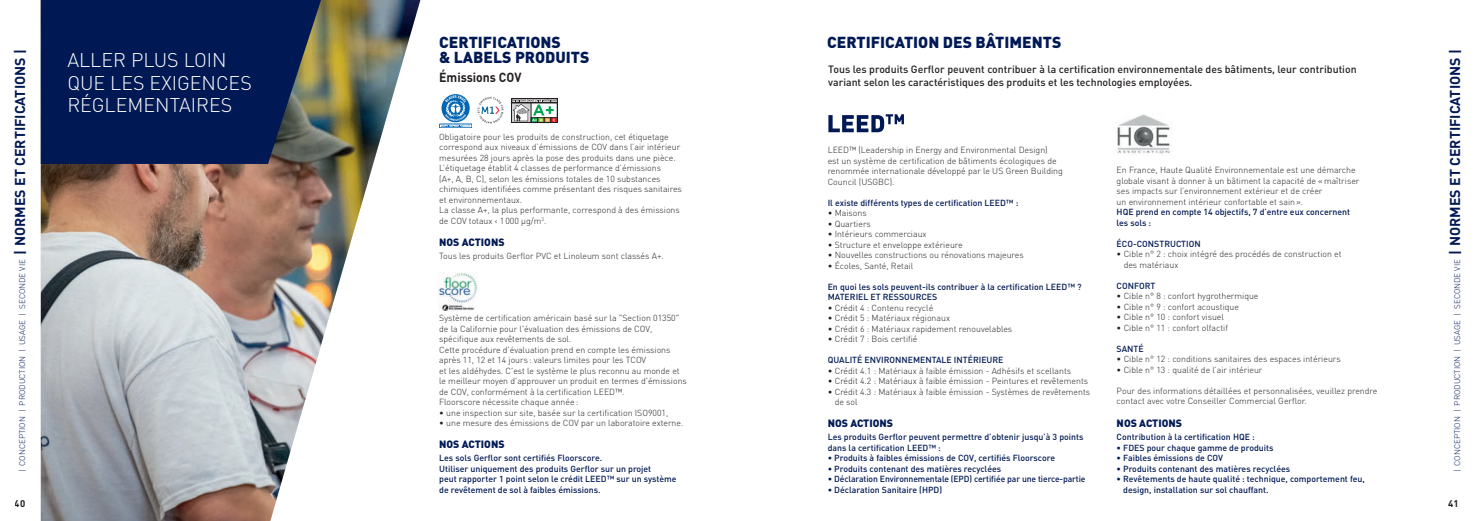
<style>
.page{position:relative;width:1474px;height:521px;background:#fff}
.page>*{position:absolute;margin:0;border:0;box-sizing:border-box;transform-origin:0 0}
.t1{font:300 19.6px/22.6px "DIN";color:#fff}
.t2{font:900 15.75px/15.8px "DIN";color:#001954}
.t3{font:700 13.04px "DIN";color:#231f20;scale:.94 1}
.t4{font:500 10.5px/12.6px "DIN";color:#231f20}
.t5{font:900 10.5px "DIN";color:#001954}
.t6{font:700 9.62px "DIN";color:#231f20}
.t7{font:300 8.75px/10.5px "DIN";color:#231f20}
.t8{font:500 8.75px/10.5px "DIN";color:#001954}
.t9{font:300 8.05px "DIN";color:#001954}
.s1{font-weight:700;font-size:14.17px}
</style>
<div class="page">
<img style="left:41px;top:0;width:379px;height:521px">
<svg style="left:41px;top:0;width:280px;height:164px;fill:#001954"></svg>
<img style="left:438px;top:272px;width:39px;height:39px">
<img style="left:1117px;top:114px;width:54px;height:40px">
<svg style="left:828px;top:114px;width:76px;height:18px"></svg>
<div style="left:439px;top:124px;width:33px;height:4px;border:1px solid #0166b3"></div>
<svg style="left:441px;top:94px;width:29px;height:33px"></svg>
<svg style="left:511px;top:98px;width:46px;height:25px"></svg>
<img style="left:477px;top:97px;width:26px;height:26px">
<h2 class="t2" style="left:827px;top:33px;width:236px">CERTIFICATION DES BÂTIMENTS</h2>
<p class="t4" style="left:828px;top:63px;width:530px">Tous les produits Gerflor peuvent contribuer à la certification environnementale des bâtiments, leur contribution variant selon les caractéristiques des produits et les technologies employées.</p>
<h2 class="t2" style="left:439px;top:33px;width:152px">CERTIFICATIONS<br>&amp; LABELS PRODUITS</h2>
<h3 class="t3" style="left:439px;top:69px;width:89px">Émissions COV</h3>
<p class="t9" style="left:17px;top:472px;width:425px;rotate:-90deg">| CONCEPTION | PRODUCTION | USAGE | SECONDE VIE <span class="s1">| NORMES ET CERTIFICATIONS |</span></p>
<p class="t9" style="left:1452px;top:472px;width:425px;rotate:-90deg">| CONCEPTION | PRODUCTION | USAGE | SECONDE VIE <span class="s1">| NORMES ET CERTIFICATIONS |</span></p>
<h1 class="t1" style="left:67px;top:49px;width:186px">ALLER PLUS LOIN<br>QUE LES EXIGENCES<br>RÉGLEMENTAIRES</h1>
<p class="t7" style="left:439px;top:131px;width:244px">Obligatoire pour les produits de construction, cet étiquetage correspond aux niveaux d’émissions de COV dans l’air intérieur mesurées 28 jours après la pose des produits dans une pièce.<br>L’étiquetage établit 4 classes de performance d’émissions<br>(A+, A, B, C), selon les émissions totales de 10 substances chimiques identifiées comme présentant des risques sanitaires et environnementaux.<br>La classe A+, la plus performante, correspond à des émissions de COV totaux ‹ 1000 μg/m<sup>3</sup>.</p>
<p class="t5" style="left:439px;top:235px;width:67px">NOS ACTIONS</p>
<p class="t7" style="left:439px;top:250px;width:226px">Tous les produits Gerflor PVC et Linoleum sont classés A+.</p>
<p class="t7" style="left:827px;top:145px;width:237px">LEED™ (Leadership in Energy and Environmental Design)<br>est un système de certification de bâtiments écologiques de renommée internationale développé par le US Green Building Council (USGBC).</p>
<p class="t8" style="left:827px;top:197px;width:192px">Il existe différents types de certification LEED™ :</p>
<p class="t7" style="left:827px;top:208px;width:41px">• Maisons</p>
<p class="t7" style="left:827px;top:218px;width:45px">• Quartiers</p>
<p class="t7" style="left:827px;top:229px;width:100px">• Intérieurs commerciaux</p>
<p class="t7" style="left:827px;top:239px;width:137px">• Structure et enveloppe extérieure</p>
<p class="t7" style="left:827px;top:250px;width:198px">• Nouvelles constructions ou rénovations majeures</p>
<p class="t7" style="left:827px;top:260px;width:87px">• Écoles, Santé, Retail</p>
<p class="t8" style="left:827px;top:281px;width:255px">En quoi les sols peuvent-ils contribuer à la certification LEED™ ?<br>MATERIEL ET RESSOURCES</p>
<p class="t7" style="left:827px;top:302px;width:107px">• Crédit 4 : Contenu recyclé</p>
<p class="t7" style="left:827px;top:313px;width:124px">• Crédit 5 : Matériaux régionaux</p>
<p class="t7" style="left:827px;top:323px;width:186px">• Crédit 6 : Matériaux rapidement renouvelables</p>
<p class="t7" style="left:827px;top:334px;width:91px">• Crédit 7 : Bois certifié</p>
<p class="t8" style="left:827px;top:355px;width:177px">QUALITÉ ENVIRONNEMENTALE INTÉRIEURE</p>
<p class="t7" style="left:827px;top:365px;width:245px">• Crédit 4.1 : Matériaux à faible émission - Adhésifs et scellants</p>
<p class="t7" style="left:827px;top:376px;width:262px">• Crédit 4.2 : Matériaux à faible émission - Peintures et revêtements</p>
<p class="t7" style="left:834px;top:386px;width:257px;text-indent:-7px">• Crédit 4.3 : Matériaux à faible émission - Systèmes de revêtements de sol</p>
<p class="t5" style="left:827px;top:417px;width:67px">NOS ACTIONS</p>
<p class="t8" style="left:827px;top:432px;width:257px">Les produits Gerflor peuvent permettre d’obtenir jusqu’à 3 points dans la certification LEED™ :</p>
<p class="t8" style="left:827px;top:453px;width:229px">• Produits à faibles émissions de COV, certifiés Floorscore</p>
<p class="t8" style="left:827px;top:463px;width:175px">• Produits contenant des matières recyclées</p>
<p class="t8" style="left:827px;top:474px;width:259px">• Déclaration Environnementale (EPD) certifiée par une tierce-partie</p>
<p class="t8" style="left:827px;top:484px;width:116px">• Déclaration Sanitaire (HPD)</p>
<p class="t7" style="left:1116px;top:165px;width:244px">En France, Haute Qualité Environnementale est une démarche globale visant à donner à un bâtiment la capacité de «maîtriser ses impacts sur l’environnement extérieur et de créer<br>un environnement intérieur confortable et sain».</p>
<p class="t8" style="left:1116px;top:207px;width:235px">HQE prend en compte 14 objectifs, 7 d’entre eux concernent les sols :</p>
<p class="t8" style="left:1116px;top:238px;width:86px">ÉCO-CONSTRUCTION</p>
<p class="t7" style="left:1123px;top:249px;width:219px;text-indent:-7px">• Cible n° 2 : choix intégré des procédés de construction et des matériaux</p>
<p class="t8" style="left:1116px;top:280px;width:40px">CONFORT</p>
<p class="t7" style="left:1116px;top:291px;width:143px">• Cible n° 8 : confort hygrothermique</p>
<p class="t7" style="left:1116px;top:301px;width:124px">• Cible n° 9 : confort acoustique</p>
<p class="t7" style="left:1116px;top:312px;width:109px">• Cible n° 10 : confort visuel</p>
<p class="t7" style="left:1116px;top:322px;width:113px">• Cible n° 11 : confort olfactif</p>
<p class="t8" style="left:1116px;top:343px;width:29px">SANTÉ</p>
<p class="t7" style="left:1116px;top:354px;width:225px">• Cible n° 12 : conditions sanitaires des espaces intérieurs</p>
<p class="t7" style="left:1116px;top:364px;width:147px">• Cible n° 13 : qualité de l’air intérieur</p>
<p class="t7" style="left:1116px;top:385px;width:262px">Pour des informations détaillées et personnalisées, veuillez prendre contact avec votre Conseiller Commercial Gerflor.</p>
<p class="t5" style="left:1116px;top:417px;width:67px">NOS ACTIONS</p>
<p class="t8" style="left:1116px;top:432px;width:140px">Contribution à la certification HQE :</p>
<p class="t8" style="left:1116px;top:442px;width:158px">• FDES pour chaque gamme de produits</p>
<p class="t8" style="left:1116px;top:453px;width:108px">• Faibles émissions de COV</p>
<p class="t8" style="left:1116px;top:463px;width:175px">• Produits contenant des matières recyclées</p>
<p class="t8" style="left:1123px;top:474px;width:243px;text-indent:-7px">• Revêtements de haute qualité : technique, comportement feu, design, installation sur sol chauffant.</p>
<p class="t7" style="left:439px;top:313px;width:249px">Système de certification américain basé sur la "Section 01350" de la Californie pour l'évaluation des émissions de COV, spécifique aux revêtements de sol.<br>Cette procédure d'évaluation prend en compte les émissions après 11, 12 et 14 jours : valeurs limites pour les TCOV<br>et les aldéhydes. C'est le système le plus reconnu au monde et le meilleur moyen d'approuver un produit en termes d'émissions de COV, conformément à la certification LEED™.<br>Floorscore nécessite chaque année:</p>
<p class="t7" style="left:439px;top:407px;width:231px">• une inspection sur site, basée sur la certification ISO9001,</p>
<p class="t7" style="left:439px;top:418px;width:246px">• une mesure des émissions de COV par un laboratoire externe.</p>
<p class="t5" style="left:439px;top:438px;width:67px">NOS ACTIONS</p>
<p class="t8" style="left:439px;top:453px;width:239px">Les sols Gerflor sont certifiés Floorscore.<br>Utiliser uniquement des produits Gerflor sur un projet<br>peut rapporter 1 point selon le crédit LEED™ sur un système de revêtement de sol à faibles émissions.</p>
<p class="t6" style="left:15px;top:497px;width:12px">40</p>
<p class="t6" style="left:1448px;top:497px;width:12px">41</p>
</div>
